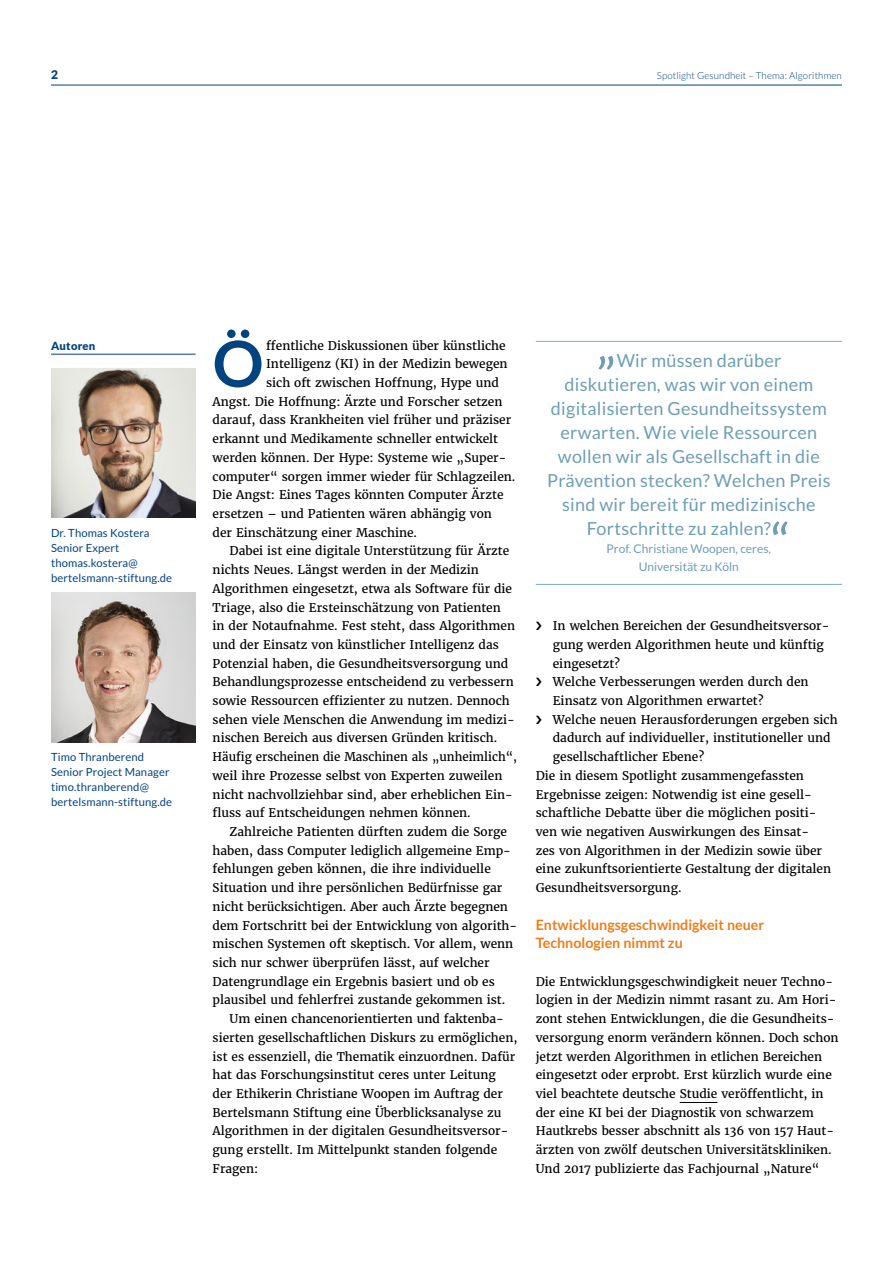
<style>
.page{position:relative;width:893px;height:1263px;background:#fff}
.page>*{position:absolute;margin:0;border:0;box-sizing:border-box;transform-origin:0 0}
.t1{font:700 63.75px "Lato";color:#004380}
.t2{font:54px "Lato";color:#6d9eb5}
.t3{font:18px "Lato";letter-spacing:.015em;color:#6d9eb5}
.t4{font:700 14.25px/18.8px "Lato";color:#ef7d17}
.t5{font:12px/18.8px "Merriweather";color:#000}
.t6{font:12px/18px "Lato";color:#6d9eb5;text-align:center}
.t7{font:900 12px "Lato";color:#004380}
.t8{font:11.25px/15px "Lato";letter-spacing:.01em;color:#004380}
.t9{font:900 11.25px "Lato";letter-spacing:.02em;color:#004380}
.t10{font:300 9.75px "Lato";letter-spacing:.01em;color:#004380}
</style>
<div class="page">
<hr style="left:51px;top:85px;width:791px;height:1px;background:#004380">
<hr style="left:51px;top:354px;width:145px;height:1px;background:#004380">
<img style="left:51px;top:368px;width:145px;height:150px">
<img style="left:51px;top:593px;width:145px;height:149px">
<hr style="left:680px;top:1102px;width:37px;height:1px;background:#000">
<hr style="left:536px;top:341px;width:306px;height:1px;background:#79aec8">
<hr style="left:536px;top:584px;width:306px;height:1px;background:#79aec8">
<p class="t7" style="left:51px;top:67px;width:8px">2</p>
<p class="t10" style="left:657px;top:70px;width:186px">Spotlight Gesundheit – Thema: Algorithmen</p>
<p class="t9" style="left:51px;top:339px;width:46px">Autoren</p>
<p class="t8" style="left:51px;top:525px;width:123px">Dr. Thomas Kostera<br>Senior Expert thomas.kostera@ bertelsmann-stiftung.de</p>
<p class="t8" style="left:51px;top:749px;width:123px">Timo Thranberend<br>Senior Project Manager timo.thranberend@ bertelsmann-stiftung.de</p>
<h1 class="t1" style="left:213px;top:327px;width:52px">Ö</h1>
<p class="t5" style="left:266px;top:336px;width:241px">ffentliche Diskussionen über künstliche</p>
<p class="t5" style="left:266px;top:354px;width:243px">Intelligenz (KI) in der Medizin bewegen</p>
<p class="t5" style="left:266px;top:373px;width:234px">sich oft zwischen Hoffnung, Hype und</p>
<p class="t5" style="left:213px;top:392px;width:291px">Angst. Die Hoffnung: Ärzte und Forscher setzen</p>
<p class="t5" style="left:213px;top:410px;width:300px">darauf, dass Krankheiten viel früher und präziser</p>
<p class="t5" style="left:213px;top:429px;width:287px">erkannt und Medikamente schneller entwickelt</p>
<p class="t5" style="left:213px;top:448px;width:295px">werden können. Der Hype: Systeme wie „Super-</p>
<p class="t5" style="left:213px;top:467px;width:304px">computer“ sorgen immer wieder für Schlagzeilen.</p>
<p class="t5" style="left:213px;top:485px;width:292px">Die Angst: Eines Tages könnten Computer Ärzte</p>
<p class="t5" style="left:213px;top:504px;width:281px">ersetzen – und Patienten wären abhängig von</p>
<p class="t5" style="left:213px;top:523px;width:206px">der Einschätzung einer Maschine.</p>
<p class="t5" style="left:230px;top:541px;width:281px">Dabei ist eine digitale Unterstützung für Ärzte</p>
<p class="t5" style="left:213px;top:560px;width:268px">nichts Neues. Längst werden in der Medizin</p>
<p class="t5" style="left:213px;top:579px;width:301px">Algorithmen eingesetzt, etwa als Software für die</p>
<p class="t5" style="left:213px;top:597px;width:290px">Triage, also die Ersteinschätzung von Patienten</p>
<p class="t5" style="left:213px;top:616px;width:304px">in der Notaufnahme. Fest steht, dass Algorithmen</p>
<p class="t5" style="left:213px;top:635px;width:288px">und der Einsatz von künstlicher Intelligenz das</p>
<p class="t5" style="left:213px;top:654px;width:297px">Potenzial haben, die Gesundheitsversorgung und</p>
<p class="t5" style="left:213px;top:672px;width:303px">Behandlungsprozesse entscheidend zu verbessern</p>
<p class="t5" style="left:213px;top:691px;width:299px">sowie Ressourcen effizienter zu nutzen. Dennoch</p>
<p class="t5" style="left:213px;top:710px;width:304px">sehen viele Menschen die Anwendung im medizi-</p>
<p class="t5" style="left:213px;top:728px;width:286px">nischen Bereich aus diversen Gründen kritisch.</p>
<p class="t5" style="left:213px;top:747px;width:306px">Häufig erscheinen die Maschinen als „unheimlich“,</p>
<p class="t5" style="left:213px;top:766px;width:291px">weil ihre Prozesse selbst von Experten zuweilen</p>
<p class="t5" style="left:213px;top:785px;width:302px">nicht nachvollziehbar sind, aber erheblichen Ein-</p>
<p class="t5" style="left:213px;top:803px;width:260px">fluss auf Entscheidungen nehmen können.</p>
<p class="t5" style="left:230px;top:822px;width:279px">Zahlreiche Patienten dürften zudem die Sorge</p>
<p class="t5" style="left:213px;top:841px;width:300px">haben, dass Computer lediglich allgemeine Emp-</p>
<p class="t5" style="left:213px;top:859px;width:280px">fehlungen geben können, die ihre individuelle</p>
<p class="t5" style="left:213px;top:878px;width:291px">Situation und ihre persönlichen Bedürfnisse gar</p>
<p class="t5" style="left:213px;top:897px;width:297px">nicht berücksichtigen. Aber auch Ärzte begegnen</p>
<p class="t5" style="left:213px;top:916px;width:306px">dem Fortschritt bei der Entwicklung von algorith-</p>
<p class="t5" style="left:213px;top:934px;width:302px">mischen Systemen oft skeptisch. Vor allem, wenn</p>
<p class="t5" style="left:213px;top:953px;width:279px">sich nur schwer überprüfen lässt, auf welcher</p>
<p class="t5" style="left:213px;top:972px;width:284px">Datengrundlage ein Ergebnis basiert und ob es</p>
<p class="t5" style="left:213px;top:990px;width:294px">plausibel und fehlerfrei zustande gekommen ist.</p>
<p class="t5" style="left:230px;top:1009px;width:276px">Um einen chancenorientierten und faktenba-</p>
<p class="t5" style="left:213px;top:1028px;width:306px">sierten gesellschaftlichen Diskurs zu ermöglichen,</p>
<p class="t5" style="left:213px;top:1047px;width:304px">ist es essenziell, die Thematik einzuordnen. Dafür</p>
<p class="t5" style="left:213px;top:1065px;width:285px">hat das Forschungsinstitut ceres unter Leitung</p>
<p class="t5" style="left:213px;top:1084px;width:292px">der Ethikerin Christiane Woopen im Auftrag der</p>
<p class="t5" style="left:213px;top:1103px;width:290px">Bertelsmann Stiftung eine Überblicksanalyse zu</p>
<p class="t5" style="left:213px;top:1121px;width:297px">Algorithmen in der digitalen Gesundheitsversor-</p>
<p class="t5" style="left:213px;top:1140px;width:286px">gung erstellt. Im Mittelpunkt standen folgende</p>
<p class="t5" style="left:213px;top:1159px;width:47px">Fragen:</p>
<h2 class="t2" style="left:596px;top:313px;width:21px">„</h2>
<h3 class="t3" style="left:617px;top:351px;width:166px">Wir müssen darüber</h3>
<h3 class="t3" style="left:565px;top:375px;width:250px">diskutieren, was wir von einem</h3>
<h3 class="t3" style="left:551px;top:399px;width:277px">digitalisierten Gesundheitssystem</h3>
<h3 class="t3" style="left:561px;top:423px;width:258px">erwarten. Wie viele Ressourcen</h3>
<h3 class="t3" style="left:558px;top:447px;width:263px">wollen wir als Gesellschaft in die</h3>
<h3 class="t3" style="left:547px;top:471px;width:285px">Prävention stecken? Welchen Preis</h3>
<h3 class="t3" style="left:562px;top:495px;width:255px">sind wir bereit für medizinische</h3>
<h3 class="t3" style="left:587px;top:519px;width:186px">Fortschritte zu zahlen?</h3>
<p class="t6" style="left:607px;top:540px;width:166px">Prof. Christiane Woopen, ceres,<br>Universität zu Köln</p>
<h2 class="t2" style="left:771px;top:513px;width:21px">“</h2>
<p class="t5" style="left:553px;top:616px;width:278px">In welchen Bereichen der Gesundheitsversor-</p>
<p class="t5" style="left:553px;top:635px;width:273px">gung werden Algorithmen heute und künftig</p>
<p class="t5" style="left:553px;top:654px;width:69px">eingesetzt?</p>
<p class="t5" style="left:553px;top:672px;width:257px">Welche Verbesserungen werden durch den</p>
<p class="t5" style="left:553px;top:691px;width:212px">Einsatz von Algorithmen erwartet?</p>
<p class="t5" style="left:553px;top:710px;width:286px">Welche neuen Herausforderungen ergeben sich</p>
<p class="t5" style="left:553px;top:728px;width:279px">dadurch auf individueller, institutioneller und</p>
<p class="t5" style="left:553px;top:747px;width:153px">gesellschaftlicher Ebene?</p>
<p class="t5" style="left:536px;top:766px;width:270px">Die in diesem Spotlight zusammengefassten</p>
<p class="t5" style="left:536px;top:785px;width:278px">Ergebnisse zeigen: Notwendig ist eine gesell-</p>
<p class="t5" style="left:536px;top:803px;width:282px">schaftliche Debatte über die möglichen positi-</p>
<p class="t5" style="left:536px;top:822px;width:275px">ven wie negativen Auswirkungen des Einsat-</p>
<p class="t5" style="left:536px;top:841px;width:288px">zes von Algorithmen in der Medizin sowie über</p>
<p class="t5" style="left:536px;top:859px;width:297px">eine zukunftsorientierte Gestaltung der digitalen</p>
<p class="t5" style="left:536px;top:878px;width:147px">Gesundheitsversorgung.</p>
<p class="t4" style="left:536px;top:915px;width:230px">Entwicklungsgeschwindigkeit neuer<br>Technologien nimmt zu</p>
<p class="t5" style="left:536px;top:972px;width:304px">Die Entwicklungsgeschwindigkeit neuer Techno&shy;logien in der Medizin nimmt rasant zu. Am Hori&shy;zont stehen Entwicklungen, die die Gesundheits&shy;versorgung enorm verändern können. Doch schon jetzt werden Algorithmen in etlichen Bereichen eingesetzt oder erprobt. Erst kürzlich wurde eine viel beachtete deutsche Studie veröffentlicht, in der eine KI bei der Diagnostik von schwarzem Hautkrebs besser abschnitt als 136 von 157 Haut&shy;ärzten von zwölf deutschen Universitätskliniken.<br>Und 2017 publizierte das Fachjournal „Nature“</p>
</div>
